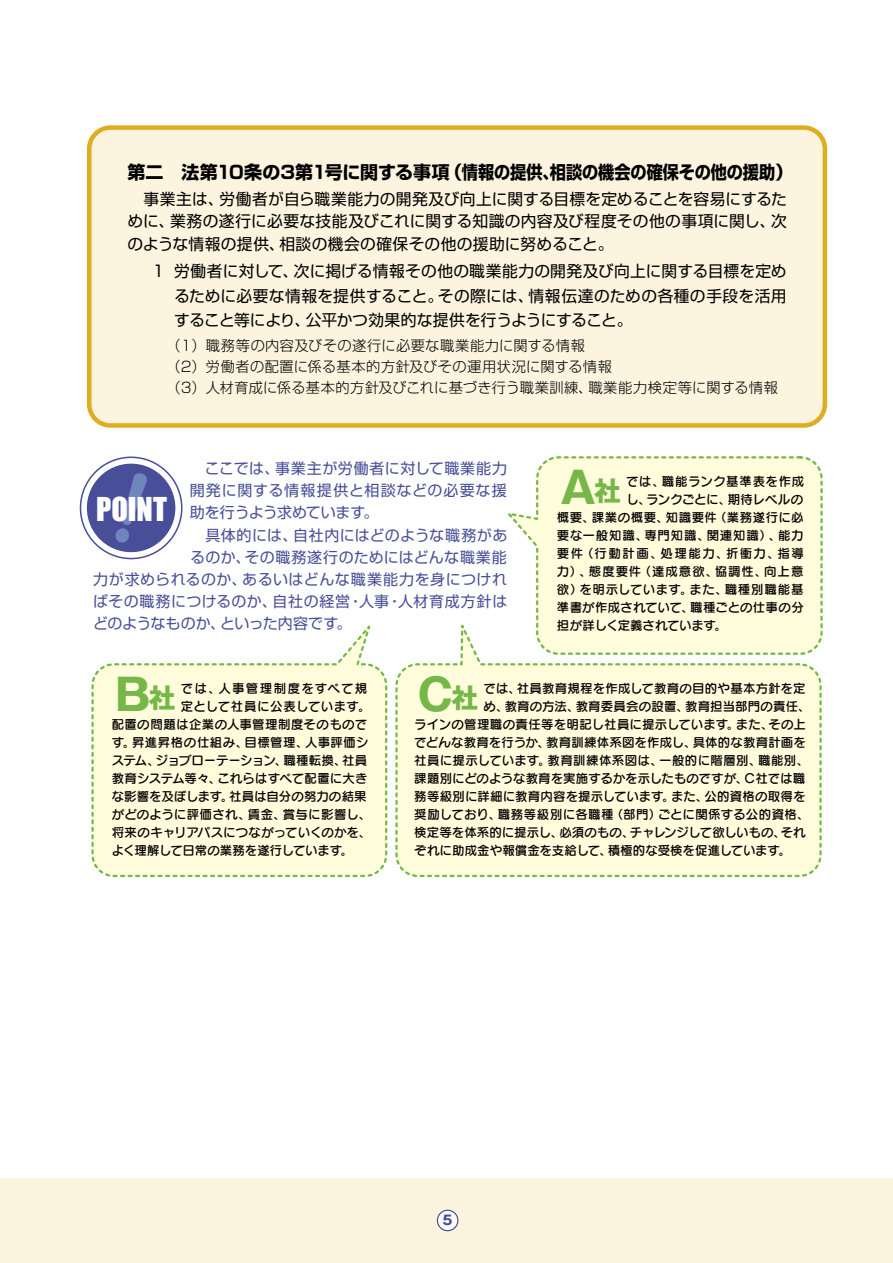
<style>
.page{position:relative;width:893px;height:1263px;background:#fff}
.page>*{position:absolute;margin:0;border:0;box-sizing:border-box;transform-origin:0 0}
.t1{font:700 43.5px "Gothic MB101 Pro";color:#76b749}
.t2{font:30.15px "Impact";color:#fff}
.t3{font:700 18px "Shin Go Pro";letter-spacing:-.005em;color:#000}
.t4{font:700 18px "Shin Go Pro";letter-spacing:-.005em;color:#000;scale:.9 1}
.t5{font:15.75px/24.8px "Shin Go Pro";letter-spacing:.01em;color:#000}
.t6{font:15.75px "Shin Go Pro";letter-spacing:.03em;color:#000}
.t7{font:15.75px "Shin Go Pro";letter-spacing:-.04em;color:#000}
.t8{font:15px/22.2px "Shin Go Pro";letter-spacing:.03em;color:#484f98}
.t9{font:15px "Shin Go Pro";letter-spacing:-.015em;color:#484f98}
.t10{font:15px "Shin Go Pro";letter-spacing:.055em;color:#484f98}
.t11{font:15px "Shin Go Pro";letter-spacing:.05em;color:#484f98}
.t12{font:300 14.25px "Shin Go Pro";letter-spacing:.025em;color:#000}
.t13{font:700 13.2px "Gothic MB101 Pro";color:#484f98}
.t14{font:12.45px/18px "Seurat Pro DB";letter-spacing:.015em;color:#000}
.t15{font:12.45px/18px "Seurat Pro DB";letter-spacing:-.005em;color:#000}
.t16{font:12.45px/18px "Seurat Pro DB";letter-spacing:.035em;color:#000;text-align:right}
.t17{font:12.45px "Seurat Pro DB";letter-spacing:-.015em;color:#000}
.t18{font:12.45px "Seurat Pro DB";letter-spacing:-.025em;color:#000}
.t19{font:12.45px "Seurat Pro DB";letter-spacing:.05em;color:#000}
.t20{font:12.45px "Seurat Pro DB";letter-spacing:.095em;color:#000}
.t21{font:12.45px "Seurat Pro DB";letter-spacing:-.06em;color:#000}
.t22{font:12.45px "Seurat Pro DB";letter-spacing:.045em;color:#000}
.t23{font:12.45px "Seurat Pro DB";letter-spacing:.04em;color:#000}
.s1{font-size:27px}
</style>
<div class="page">
<div style="left:0;top:1178px;width:893px;height:85px;background:#fcf4de"></div>
<div style="left:437px;top:1210px;width:21px;height:21px;background:#fff;border-radius:50%"></div>
<div style="left:437px;top:1210px;width:21px;height:21px;border:1px solid #484f98;border-radius:50%"></div>
<div style="left:87px;top:125px;width:741px;height:300px;background:#fcf4de"></div>
<div style="left:80px;top:456px;width:103px;height:103px;border:2px solid #484f98;border-radius:50%"></div>
<div style="left:87px;top:464px;width:88px;height:88px;background:#484f98;border-radius:50%"></div>
<svg style="left:115px;top:473px;width:32px;height:70px"></svg>
<svg style="left:508px;top:456px;width:315px;height:167px;background:#fcfcdb"></svg>
<svg style="left:91px;top:625px;width:297px;height:251px"></svg>
<svg style="left:395px;top:623px;width:428px;height:253px;background:#fcfbdb"></svg>
<p class="t3" style="left:128px;top:158px;width:323px">第二　法第10条の3第1号に関する事項</p>
<p class="t5" style="left:219px;top:185px;width:569px">労働者が自ら職業能力の開発及び向上に関する目標を定めることを容易にするた</p>
<p class="t3" style="left:444px;top:158px;width:350px">（情報の提供相談の機会の確保その他の援助(</p>
<p class="t4" style="left:542px;top:158px;width:19px">、</p>
<p class="t5" style="left:128px;top:185px;width:98px">　事業主は、</p>
<p class="t5" style="left:170px;top:207px;width:607px">業務の遂行に必要な技能及びこれに関する知識の内容及び程度その他の事項に関し、</p>
<p class="t5" style="left:771px;top:207px;width:17px">次</p>
<p class="t5" style="left:128px;top:207px;width:48px">めに、</p>
<p class="t5" style="left:279px;top:230px;width:336px">相談の機会の確保その他の援助に努めること。</p>
<p class="t5" style="left:128px;top:230px;width:159px">のような情報の提供、</p>
<p class="t5" style="left:152px;top:257px;width:13px">1</p>
<p class="t5" style="left:294px;top:257px;width:494px">次に掲げる情報その他の職業能力の開発及び向上に関する目標を定め</p>
<p class="t5" style="left:174px;top:257px;width:125px">労働者に対して、</p>
<p class="t6" style="left:528px;top:283px;width:260px">情報伝達のための各種の手段を活用</p>
<p class="t5" style="left:306px;top:281px;width:328px;text-indent:-132px">るために必要な情報を提供すること。<br>公平かつ効果的な提供を行うようにすること。</p>
<p class="t5" style="left:438px;top:281px;width:97px">その際には、</p>
<p class="t7" style="left:174px;top:307px;width:138px">すること等により、</p>
<p class="t12" style="left:167px;top:334px;width:420px">（1）職務等の内容及びその遂行に必要な職業能力に関する情報</p>
<p class="t12" style="left:167px;top:355px;width:447px">（2）労働者の配置に係る基本的方針及びその運用状況に関する情報</p>
<p class="t12" style="left:588px;top:376px;width:191px">職業能力検定等に関する情報</p>
<p class="t12" style="left:167px;top:376px;width:428px">（3）人材育成に係る基本的方針及びこれに基づき行う職業訓練、</p>
<p class="t11" style="left:275px;top:456px;width:233px">事業主が労働者に対して職業能力</p>
<p class="t8" style="left:190px;top:455px;width:91px">　ここでは、</p>
<p class="t10" style="left:190px;top:478px;width:318px">開発に関する情報提供と相談などの必要な援</p>
<p class="t9" style="left:190px;top:500px;width:190px">助を行うよう求めています。</p>
<p class="t8" style="left:293px;top:522px;width:216px">自社内にはどのような職務があ</p>
<p class="t2" style="left:96px;top:490px;width:72px">POINT</p>
<p class="t8" style="left:244px;top:522px;width:264px;text-indent:-54px">　具体的には、<br>その職務遂行のためにはどんな職業能</p>
<p class="t8" style="left:242px;top:544px;width:266px;text-indent:-52px">るのか、<br>あるいはどんな職業能力を身につけれ</p>
<p class="t8" style="left:93px;top:566px;width:155px">力が求められるのか、</p>
<p class="t8" style="left:220px;top:589px;width:133px;text-indent:-127px">ばその職務につけるのか、<br>といった内容です。</p>
<p class="t8" style="left:273px;top:589px;width:92px">自社の経営・</p>
<p class="t8" style="left:398px;top:589px;width:111px">人材育成方針は</p>
<p class="t8" style="left:359px;top:589px;width:45px">人事・</p>
<p class="t9" style="left:93px;top:611px;width:134px">どのようなものか、</p>
<p class="t1" style="left:560px;top:452px;width:62px">A<span class="s1">社</span></p>
<p class="t19" style="left:662px;top:473px;width:144px">職能ランク基準表を作成</p>
<p class="t14" style="left:626px;top:472px;width:40px">では、</p>
<p class="t14" style="left:728px;top:490px;width:77px">期待レベルの</p>
<p class="t14" style="left:646px;top:490px;width:86px">ランクごとに、</p>
<p class="t14" style="left:626px;top:490px;width:26px">し、</p>
<p class="t14" style="left:557px;top:508px;width:39px">概要、</p>
<p class="t14" style="left:592px;top:508px;width:78px">課業の概要、</p>
<p class="t14" style="left:666px;top:508px;width:53px">知識要件</p>
<p class="t14" style="left:714px;top:508px;width:91px">（業務遂行に必</p>
<p class="t14" style="left:557px;top:526px;width:92px">要な一般知識、</p>
<p class="t14" style="left:644px;top:526px;width:66px">専門知識、</p>
<p class="t14" style="left:707px;top:526px;width:76px">関連知識）、</p>
<p class="t14" style="left:778px;top:526px;width:27px">能力</p>
<p class="t14" style="left:581px;top:544px;width:83px">（行動計画、</p>
<p class="t14" style="left:726px;top:544px;width:55px">折衝力、</p>
<p class="t14" style="left:777px;top:544px;width:28px">指導</p>
<p class="t14" style="left:660px;top:544px;width:69px">処理能力、</p>
<p class="t14" style="left:557px;top:544px;width:28px">要件</p>
<p class="t14" style="left:557px;top:562px;width:36px">力）、</p>
<p class="t14" style="left:589px;top:562px;width:54px">態度要件</p>
<p class="t14" style="left:715px;top:562px;width:54px">協調性、</p>
<p class="t14" style="left:639px;top:562px;width:81px">（達成意欲、</p>
<p class="t14" style="left:764px;top:562px;width:41px">向上意</p>
<p class="t14" style="left:725px;top:580px;width:80px">職種別職能基</p>
<p class="t14" style="left:580px;top:580px;width:114px">を明示しています。</p>
<p class="t14" style="left:689px;top:580px;width:39px">また、</p>
<p class="t14" style="left:557px;top:580px;width:27px">欲）</p>
<p class="t14" style="left:690px;top:598px;width:115px">職種ごとの仕事の分</p>
<p class="t15" style="left:557px;top:598px;width:172px">準書が作成されていて、<br>担が詳しく定義されています。</p>
<p class="t14" style="left:181px;top:679px;width:41px">では、</p>
<p class="t1" style="left:418px;top:658px;width:62px">C<span class="s1">社</span></p>
<p class="t1" style="left:115px;top:658px;width:62px">B<span class="s1">社</span></p>
<p class="t14" style="left:517px;top:679px;width:290px">社員教育規程を作成して教育の目的や基本方針を定</p>
<p class="t20" style="left:219px;top:680px;width:150px">人事管理制度をすべて規</p>
<p class="t14" style="left:484px;top:679px;width:39px">では、</p>
<p class="t16" style="left:112px;top:697px;width:260px">定として社員に公表しています。<br>配置の問題は企業の人事管理制度そのもので人事評価シ</p>
<p class="t14" style="left:505px;top:697px;width:76px">教育の方法、</p>
<p class="t14" style="left:576px;top:697px;width:114px">教育委員会の設置、</p>
<p class="t14" style="left:685px;top:697px;width:127px">教育担当部門の責任、</p>
<p class="t14" style="left:484px;top:697px;width:26px">め、</p>
<p class="t14" style="left:693px;top:715px;width:114px;text-indent:-279px">ラインの管理職の責任等を明記し社員に提示しています。<br>具体的な教育計画を</p>
<p class="t14" style="left:736px;top:715px;width:39px">また、</p>
<p class="t14" style="left:768px;top:715px;width:39px">その上</p>
<p class="t14" style="left:546px;top:733px;width:151px">教育訓練体系図を作成し、</p>
<p class="t23" style="left:132px;top:734px;width:117px">昇進昇格の仕組み、</p>
<p class="t14" style="left:245px;top:733px;width:65px">目標管理、</p>
<p class="t14" style="left:414px;top:733px;width:137px">でどんな教育を行うか、</p>
<p class="t14" style="left:112px;top:733px;width:25px">す。</p>
<p class="t21" style="left:156px;top:752px;width:133px">ジョブローテーション、</p>
<p class="t14" style="left:283px;top:751px;width:64px">職種転換、</p>
<p class="t14" style="left:342px;top:751px;width:27px">社員</p>
<p class="t14" style="left:112px;top:751px;width:49px">ステム、</p>
<p class="t14" style="left:547px;top:751px;width:117px">教育訓練体系図は、</p>
<p class="t14" style="left:414px;top:751px;width:138px">社員に提示しています。</p>
<p class="t14" style="left:659px;top:751px;width:104px">一般的に階層別、</p>
<p class="t14" style="left:758px;top:751px;width:52px">職能別、</p>
<p class="t14" style="left:217px;top:769px;width:152px">これらはすべて配置に大き</p>
<p class="t15" style="left:112px;top:769px;width:111px">教育システム等々、</p>
<p class="t14" style="left:229px;top:787px;width:139px">社員は自分の努力の結果</p>
<p class="t17" style="left:112px;top:788px;width:123px">な影響を及ぼします。</p>
<p class="t14" style="left:283px;top:805px;width:90px">賞与に影響し、</p>
<p class="t15" style="left:112px;top:805px;width:261px">がどのように評価され、<br>将来のキャリアパスにつながっていくのかを、よく理解して日常の業務を遂行しています。</p>
<p class="t14" style="left:248px;top:805px;width:39px">賃金、</p>
<p class="t14" style="left:743px;top:769px;width:63px">Ｃ社では職</p>
<p class="t14" style="left:705px;top:769px;width:102px;text-indent:-290px">課題別にどのような教育を実施するかを示したものですが、<br>公的資格の取得を</p>
<p class="t14" style="left:658px;top:787px;width:153px;text-indent:-244px">務等級別に詳細に教育内容を提示しています。<br>ごとに関係する公的資格、</p>
<p class="t14" style="left:671px;top:787px;width:38px">また、</p>
<p class="t22" style="left:498px;top:806px;width:117px">職務等級別に各職種</p>
<p class="t14" style="left:414px;top:805px;width:88px">奨励しており、</p>
<p class="t14" style="left:611px;top:805px;width:52px">（部門）</p>
<p class="t14" style="left:414px;top:823px;width:150px">検定等を体系的に提示し、</p>
<p class="t18" style="left:630px;top:824px;width:157px">チャレンジして欲しいもの、</p>
<p class="t14" style="left:781px;top:823px;width:26px">それ</p>
<p class="t14" style="left:559px;top:823px;width:76px">必須のもの、</p>
<p class="t17" style="left:608px;top:842px;width:185px">積極的な受検を促進しています。</p>
<p class="t14" style="left:414px;top:841px;width:199px">ぞれに助成金や報償金を支給して、</p>
<p class="t13" style="left:443px;top:1209px;width:12px">5</p>
</div>
